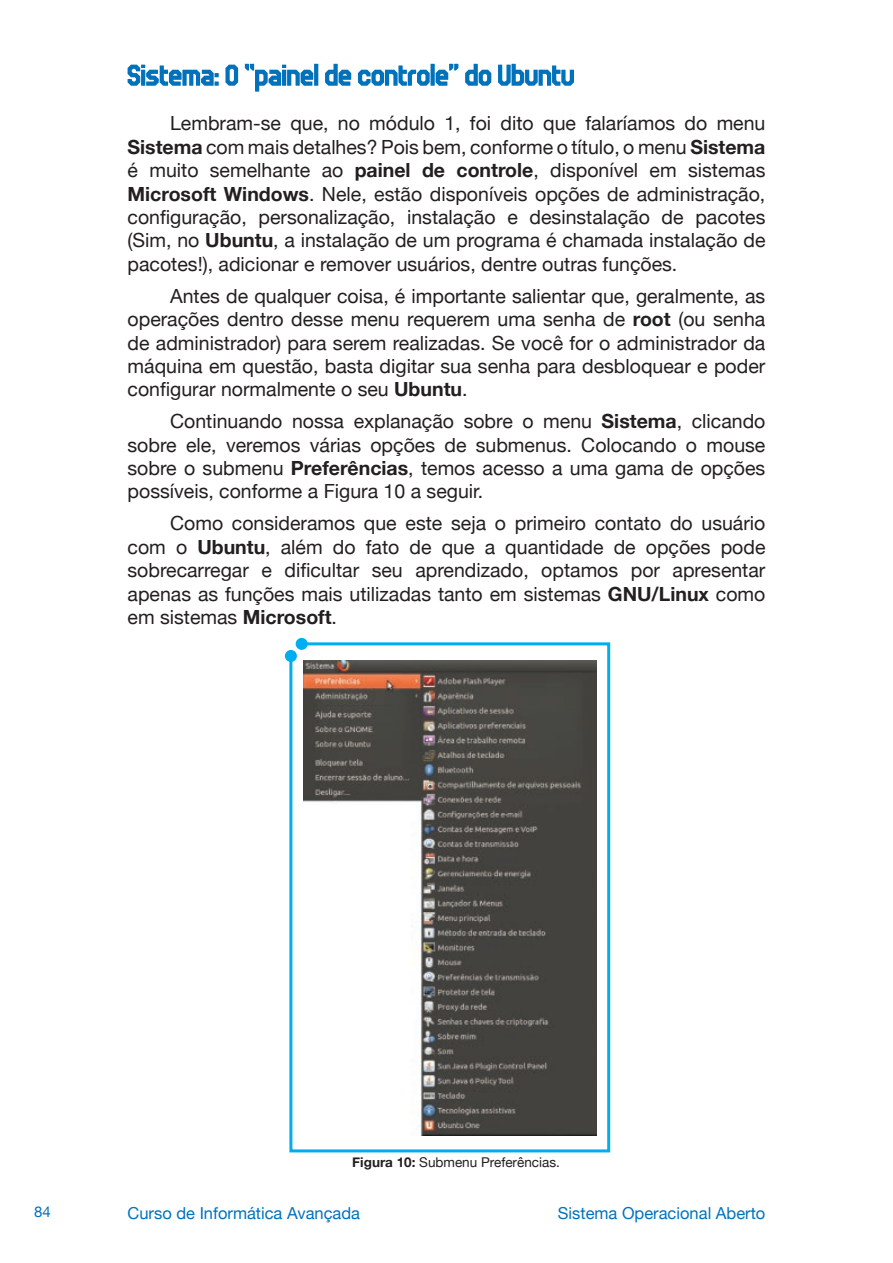
<style>
.page{position:relative;width:893px;height:1263px;background:#fff}
.page>*{position:absolute;margin:0;border:0;box-sizing:border-box;transform-origin:0 0}
.Parágrafo_-_Título{font:54px "JD Erica";color:#0072bc}
.Parágrafo{font:19.5px/23.4px "Helvetica Neue";color:#231f20;text-align:justify}
.t1{font:16.5px "Helvetica Neue";color:#0072bc}
.t2{font:15px "Helvetica Neue";color:#0072bc}
.t3{font:13.5px "Helvetica Neue";color:#231f20}
.s1{font-weight:700}
</style>
<div class="page">
<svg style="left:288px;top:641px;width:323px;height:512px"></svg>
<div style="left:285px;top:650px;width:12px;height:12px;background:#00aeef;border-radius:50%"></div>
<div style="left:296px;top:638px;width:12px;height:12px;background:#00aeef;border-radius:50%"></div>
<p class="Parágrafo_-_Título" style="left:128px;top:35px;width:449px">Sistema: O “painel de controle” do Ubuntu</p>
<p class="Parágrafo" style="left:128px;top:113px;width:639px;text-indent:43px">Lembram-se que, no módulo 1, foi dito que falaríamos do menu <span class="s1">Sistema</span> com mais detalhes? Pois bem, conforme o título, o menu <span class="s1">Sistema </span>é muito semelhante ao <span class="s1">painel de controle</span>, disponível em sistemas <span class="s1">Microsoft Windows</span>. Nele, estão disponíveis opções de administração, configuração, personalização, instalação e desinstalação de pacotes (Sim, no <span class="s1">Ubuntu</span>, a instalação de um programa é chamada instalação de pacotes!), adicionar e remover usuários, dentre outras funções.</p>
<p class="Parágrafo" style="left:128px;top:285px;width:639px;text-indent:43px">Antes de qualquer coisa, é importante salientar que, geralmente, as operações dentro desse menu requerem uma senha de <span class="s1">root</span> (ou senha de administrador) para serem realizadas. Se você for o administrador da máquina em questão, basta digitar sua senha para desbloquear e poder configurar normalmente o seu <span class="s1">Ubuntu</span>.</p>
<p class="Parágrafo" style="left:128px;top:411px;width:639px;text-indent:43px">Continuando nossa explanação sobre o menu <span class="s1">Sistema</span>, clicando sobre ele, veremos várias opções de submenus. Colocando o mouse sobre o submenu <span class="s1">Preferências</span>, temos acesso a uma gama de opções possíveis, conforme a Figura 10 a seguir.</p>
<p class="Parágrafo" style="left:128px;top:513px;width:639px;text-indent:43px">Como consideramos que este seja o primeiro contato do usuário com o <span class="s1">Ubuntu</span>, além do fato de que a quantidade de opções pode sobrecarregar e dificultar seu aprendizado, optamos por apresentar apenas as funções mais utilizadas tanto em sistemas <span class="s1">GNU/Linux</span> como em sistemas <span class="s1">Microsoft</span>.</p>
<p class="t3" style="left:352px;top:1153px;width:209px"><span class="s1">Figura 10:</span> Submenu Preferências.</p>
<p class="t2" style="left:34px;top:1201px;width:18px">84</p>
<p class="t1" style="left:128px;top:1201px;width:234px">Curso de Informática Avançada</p>
<p class="t1" style="left:558px;top:1201px;width:209px">Sistema Operacional Aberto</p>
</div>
